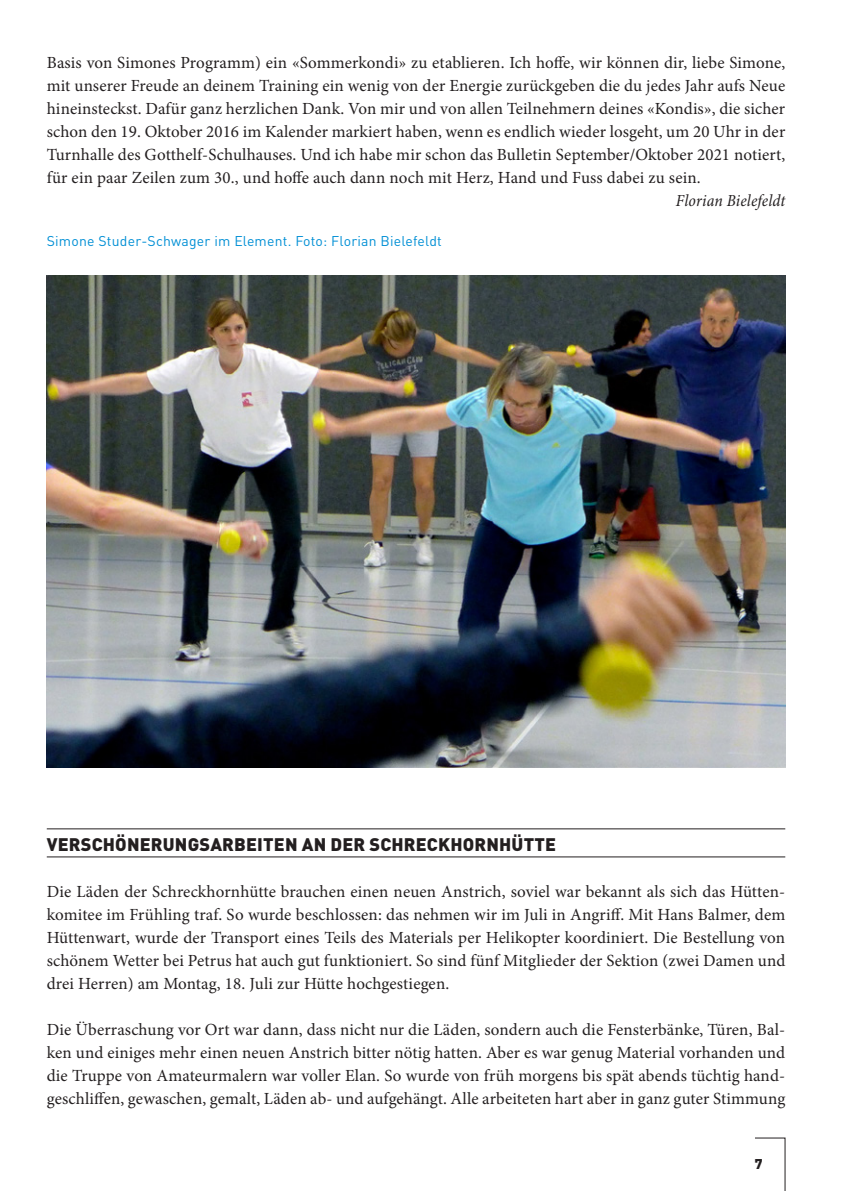
<style>
.page{position:relative;width:842px;height:1191px;background:#fff}
.page>*{position:absolute;margin:0;border:0;box-sizing:border-box;transform-origin:0 0}
._01_Rubrik{font:900 18px "DINOT";letter-spacing:.01em;color:#231f20}
._03_Lauftext{font:17px/23px "Minion Pro";letter-spacing:.01em;color:#231f20;text-align:justify}
._03_Lauftext_Name{font:italic condensed 17px "Minion Pro";letter-spacing:.01em;color:#231f20}
._04_Legende{font:14px "DINOT";letter-spacing:.015em;color:#008fd5}
.t1{font:900 14px "DINOT";color:#231f20}
</style>
<div class="page">
<svg style="left:755px;top:1137px;width:30px;height:54px"></svg>
<hr style="left:47px;top:828px;width:738px;height:1px;background:#231f20">
<hr style="left:47px;top:856px;width:738px;height:1px;background:#231f20">
<img style="left:47px;top:275px;width:738px;height:492px">
<p class="_03_Lauftext" style="left:47px;top:52px;width:740px">Basis von Simones Programm) ein «Sommerkondi» zu etablieren. Ich hoffe, wir können dir, liebe Simone, mit unserer Freude an deinem Training ein wenig von der Energie zurückgeben die du jedes Jahr aufs Neue hineinsteckst. Dafür ganz herzlichen Dank. Von mir und von allen Teilnehmern deines «Kondis», die sicher schon den 19. Oktober 2016 im Kalender markiert haben, wenn es endlich wieder losgeht, um 20 Uhr in der Turnhalle des Gotthelf-Schulhauses. Und ich habe mir schon das Bulletin September/Oktober 2021 notiert, für ein paar Zeilen zum 30., und hoffe auch dann noch mit Herz, Hand und Fuss dabei zu sein.</p>
<p class="_03_Lauftext_Name" style="left:676px;top:191px;width:111px">Florian Bielefeldt</p>
<p class="_04_Legende" style="left:47px;top:232px;width:397px">Simone Studer-Schwager im Element. Foto: Florian Bielefeldt</p>
<p class="_01_Rubrik" style="left:47px;top:832px;width:511px">VERSCHÖNERUNGSARBEITEN AN DER SCHRECKHORNHÜTTE</p>
<p class="_03_Lauftext" style="left:47px;top:880px;width:740px">Die Läden der Schreckhornhütte brauchen einen neuen Anstrich, soviel war bekannt als sich das Hütten&shy;komitee im Frühling traf. So wurde beschlossen: das nehmen wir im Juli in Angriff. Mit Hans Balmer, dem Hüttenwart, wurde der Transport eines Teils des Materials per Helikopter koordiniert. Die Bestellung von schönem Wetter bei Petrus hat auch gut funktioniert. So sind fünf Mitglieder der Sektion (zwei Damen und drei Herren) am Montag, 18. Juli zur Hütte hochgestiegen.</p>
<p class="_03_Lauftext" style="left:47px;top:1018px;width:740px">Die Überraschung vor Ort war dann, dass nicht nur die Läden, sondern auch die Fensterbänke, Türen, Bal&shy;ken und einiges mehr einen neuen Anstrich bitter nötig hatten. Aber es war genug Material vorhanden und die Truppe von Amateurmalern war voller Elan. So wurde von früh morgens bis spät abends tüchtig hand&shy;geschliffen, gewaschen, gemalt, Läden ab- und aufgehängt. Alle arbeiteten hart aber in ganz guter Stimmung</p>
<p class="t1" style="left:755px;top:1154px;width:9px">7</p>
</div>
